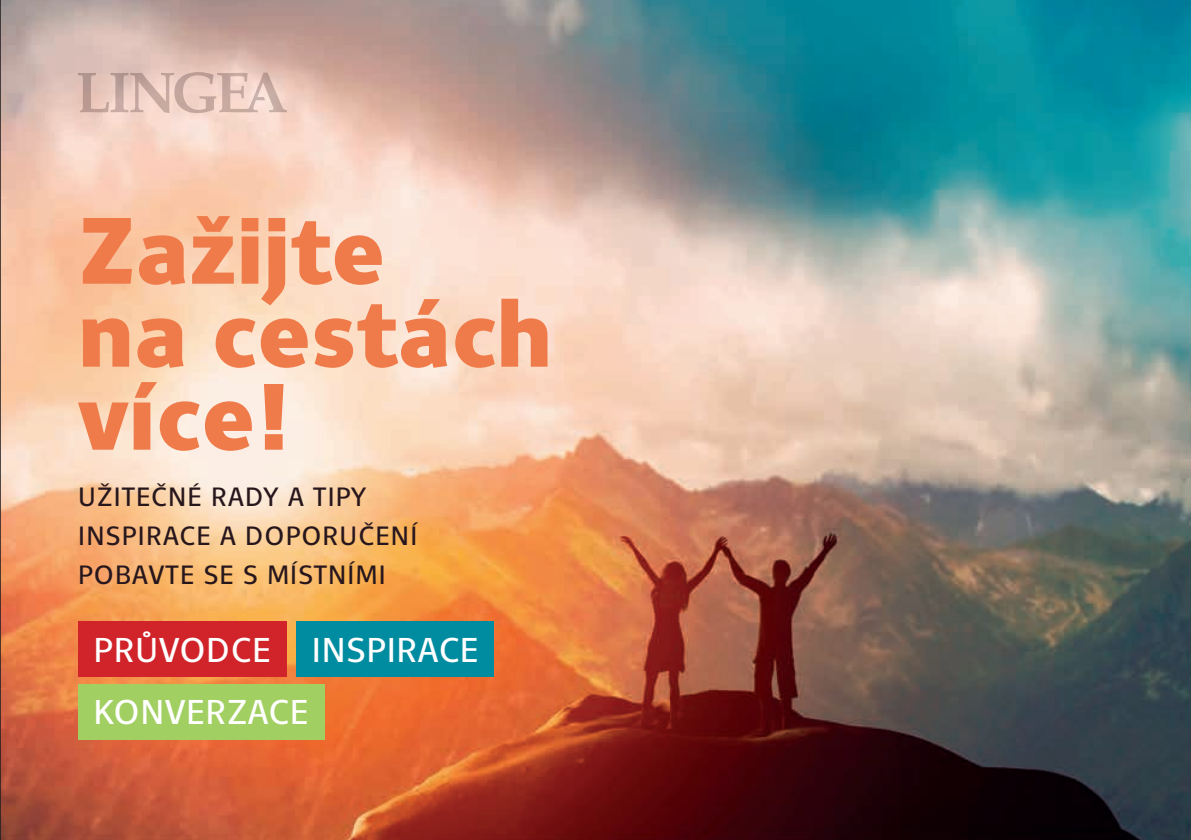
<style>
.page{position:relative;width:1191px;height:840px;background:#fff}
.page>*{position:absolute;margin:0;border:0;box-sizing:border-box;transform-origin:0 0}
.t1{font:900 95.6px/83px "Clara Sans";color:#ef7b4a}
.t2{font:35px "Clara Sans";color:#fff}
.t3{font:26.8px/39.2px "Clara Sans";letter-spacing:.02em;color:#27171d}
</style>
<div class="page">
<img style="left:1px;top:0;width:1190px;height:839px">
<div style="left:296px;top:621px;width:198px;height:55px;background:#008ca0"></div>
<div style="left:78px;top:684px;width:246px;height:55px;background:#a2cf62"></div>
<svg style="left:78px;top:72px;width:209px;height:41px;background:#dfc0b7"></svg>
<div style="left:78px;top:621px;width:208px;height:55px;background:#d1232a"></div>
<hr style="left:0;top:0;width:1px;height:839px;background:#231f20">
<h1 class="t1" style="left:78px;top:210px;width:476px">Zažijte<br>na cestách více!</h1>
<p class="t3" style="left:78px;top:477px;width:341px">UŽITEČNÉ RADY A TIPY<br>INSPIRACE A DOPORUČENÍ<br>POBAVTE SE S MÍSTNÍMI</p>
<h2 class="t2" style="left:93px;top:630px;width:180px">PRŮVODCE</h2>
<h2 class="t2" style="left:312px;top:630px;width:169px">INSPIRACE</h2>
<h2 class="t2" style="left:93px;top:693px;width:217px">KONVERZACE</h2>
</div>
